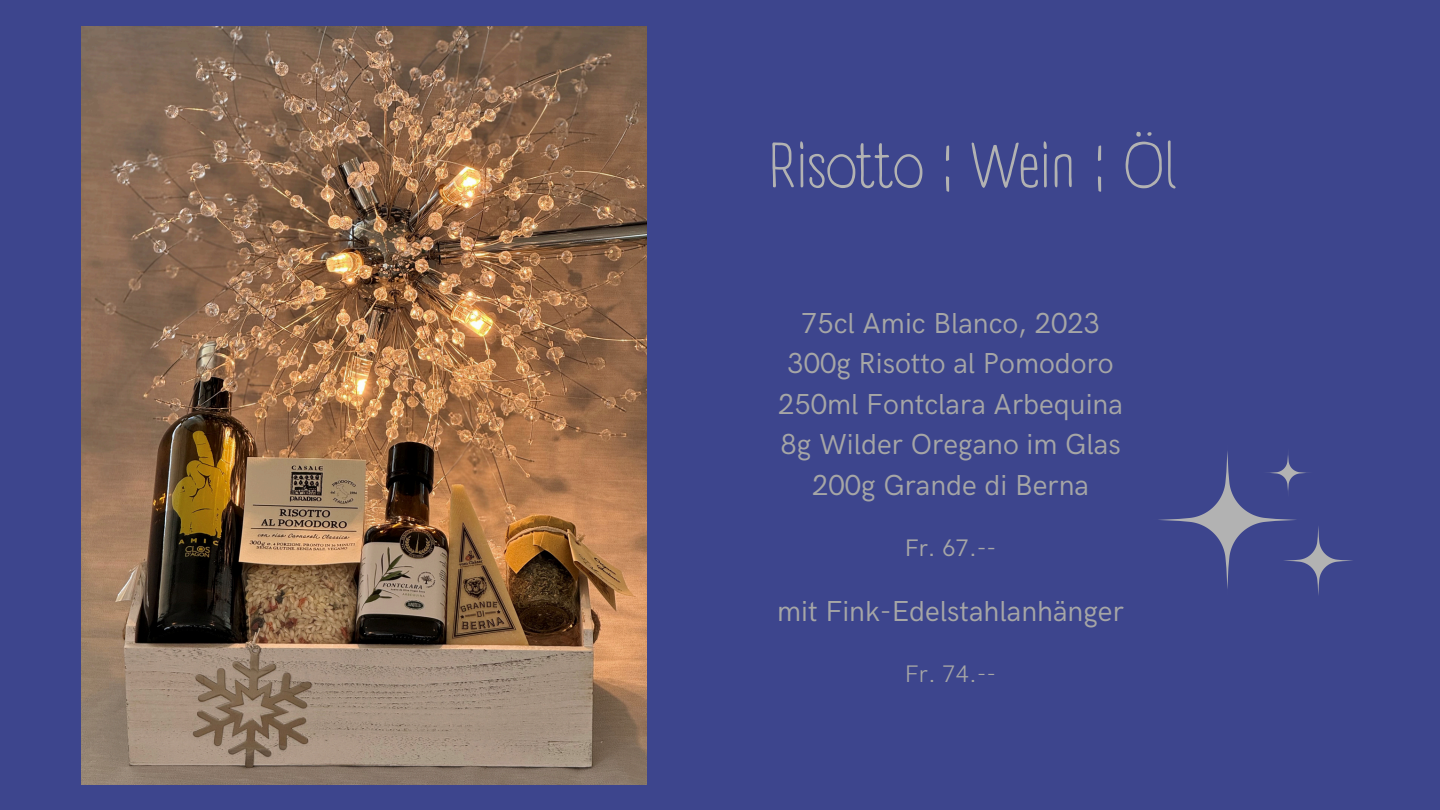
<style>
.page{position:relative;width:1440px;height:810px;background:#3d458d}
.page>*{position:absolute;margin:0;border:0;box-sizing:border-box;transform-origin:0 0}
.t1{font:62px "A Day Without Sun Text";color:#b2b2b2}
.t2{font:29px/40.5px "HK Grotesk";color:#a6a6a6;text-align:center}
.t3{font:24px "HK Grotesk";color:#a6a6a6}
.t4{font:300 24px "HK Grotesk";color:#a6a6a6}
</style>
<div class="page">
<img style="left:81px;top:26px;width:565px;height:758px">
<svg style="left:1158px;top:451px;width:195px;height:144px"></svg>
<h1 class="t1" style="left:769px;top:128px;width:408px">Risotto ¦ Wein ¦ Öl</h1>
<h2 class="t2" style="left:778px;top:304px;width:346px">75cl Amic Blanco, 2023<br>300g Risotto al Pomodoro<br>250ml Fontclara Arbequina<br>8g Wilder Oregano im Glas<br>200g Grande di Berna</h2>
<p class="t3" style="left:905px;top:534px;width:93px">Fr. 67.--</p>
<h2 class="t2" style="left:777px;top:592px;width:348px">mit Fink-Edelstahlanhänger</h2>
<p class="t4" style="left:905px;top:660px;width:93px">Fr. 74.--</p>
</div>
